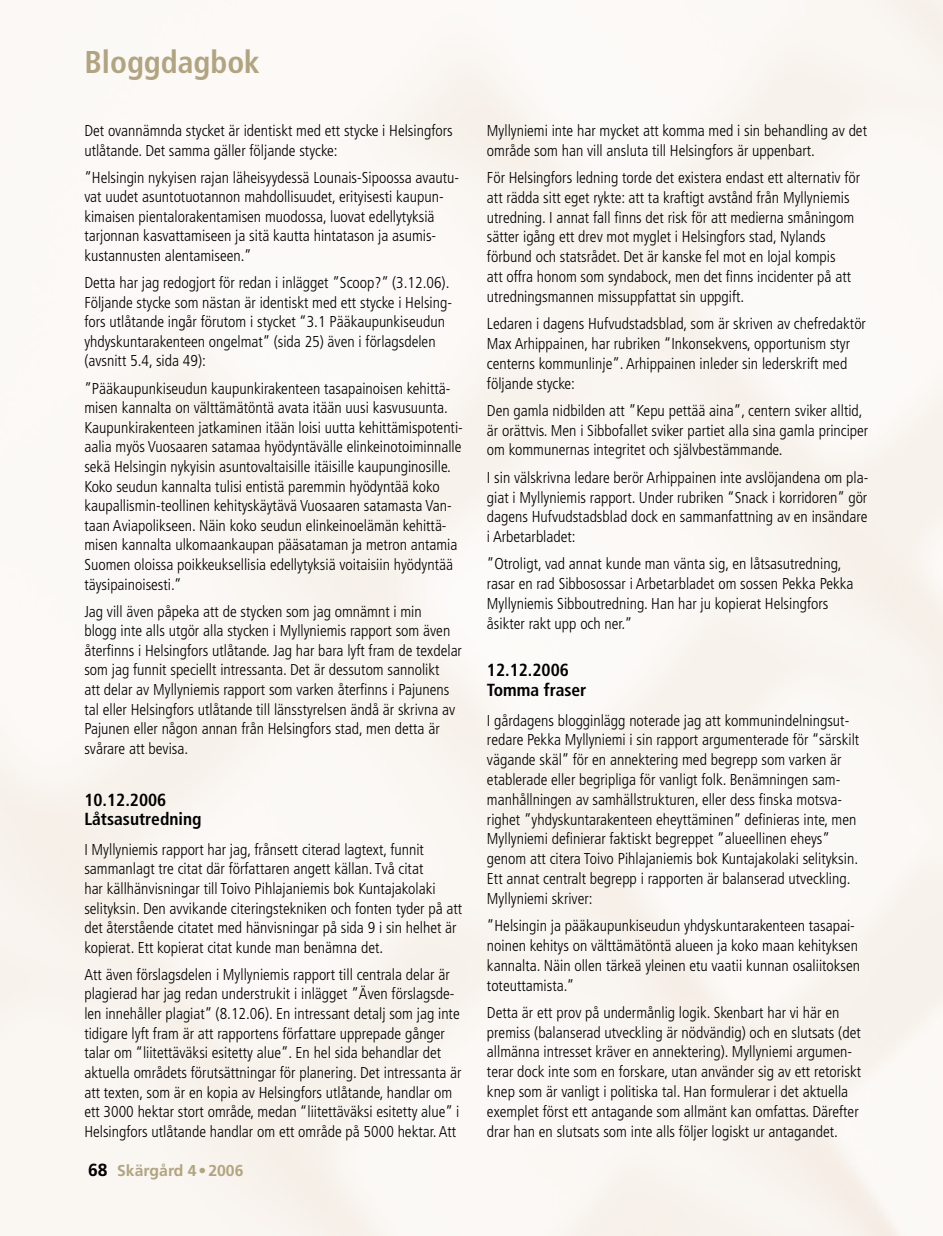
<style>
.page{position:relative;width:943px;height:1236px;background:#fff}
.page>*{position:absolute;margin:0;border:0;box-sizing:border-box;transform-origin:0 0}
.t1{font:700 condensed 31.5px "Frutiger";color:#b2a480}
.t2{font:700 condensed 17.5px/19.6px "Frutiger";color:#000}
.t3{font:300 condensed 15.75px/19.6px "Frutiger";color:#000}
.t4{font:700 15.75px "Frutiger";color:#b2a480}
.s1{font-size:17.5px;color:#000}
</style>
<div class="page">
<h1 class="t1" style="left:84px;top:44px;width:177px">Bloggdagbok</h1>
<p class="t3" style="left:84px;top:121px;width:370px">Det ovannämnda stycket är identiskt med ett stycke i Helsingfors utlåtande. Det samma gäller följande stycke:</p>
<p class="t3" style="left:84px;top:167px;width:376px">”Helsingin nykyisen rajan läheisyydessä Lounais-Sipoossa avautu&shy;vat uudet asuntotuotannon mahdollisuudet, erityisesti kaupun&shy;kimaisen pientalorakentamisen muodossa, luovat edellytyksiä tarjonnan kasvattamiseen ja sitä kautta hintatason ja asumis&shy;kustannusten alentamiseen.”</p>
<p class="t3" style="left:84px;top:273px;width:369px">Detta har jag redogjort för redan i inlägget ”Scoop?” (3.12.06).<br>Följande stycke som nästan är identiskt med ett stycke i Helsing&shy;fors utlåtande ingår förutom i stycket “3.1 Pääkaupunkiseudun yhdyskuntarakenteen ongelmat” (sida 25) även i förlagsdelen (avsnitt 5.4, sida 49):</p>
<p class="t3" style="left:84px;top:378px;width:380px">”Pääkaupunkiseudun kaupunkirakenteen tasapainoisen kehittä&shy;misen kannalta on välttämätöntä avata itään uusi kasvusuunta.<br>Kaupunkirakenteen jatkaminen itään loisi uutta kehittämispotenti&shy;aalia myös Vuosaaren satamaa hyödyntävälle elinkeinotoiminnalle sekä Helsingin nykyisin asuntovaltaisille itäisille kaupunginosille.<br>Koko seudun kannalta tulisi entistä paremmin hyödyntää koko kaupallismin-teollinen kehityskäytävä Vuosaaren satamasta Van&shy;taan Aviapolikseen. Näin koko seudun elinkeinoelämän kehittä&shy;misen kannalta ulkomaankaupan pääsataman ja metron antamia Suomen oloissa poikkeuksellisia edellytyksiä voitaisiin hyödyntää täysipainoisesti.”</p>
<p class="t3" style="left:84px;top:601px;width:379px">Jag vill även påpeka att de stycken som jag omnämnt i min<br>blogg inte alls utgör alla stycken i Myllyniemis rapport som även återfinns i Helsingfors utlåtande. Jag har bara lyft fram de texdelar som jag funnit speciellt intressanta. Det är dessutom sannolikt<br>att delar av Myllyniemis rapport som varken återfinns i Pajunens tal eller Helsingfors utlåtande till länsstyrelsen ändå är skrivna av Pajunen eller någon annan från Helsingfors stad, men detta är svårare att bevisa.</p>
<p class="t2" style="left:84px;top:789px;width:119px">10.12.2006<br>Låtsasutredning</p>
<p class="t3" style="left:84px;top:839px;width:379px">I Myllyniemis rapport har jag, frånsett citerad lagtext, funnit sammanlagt tre citat där författaren angett källan. Två citat<br>har källhänvisningar till Toivo Pihlajaniemis bok Kuntajakolaki selityksin. Den avvikande citeringstekniken och fonten tyder på att det återstående citatet med hänvisningar på sida 9 i sin helhet är kopierat. Ett kopierat citat kunde man benämna det.</p>
<p class="t3" style="left:84px;top:964px;width:379px">Att även förslagsdelen i Myllyniemis rapport till centrala delar är plagierad har jag redan understrukit i inlägget ”Även förslagsde&shy;len innehåller plagiat” (8.12.06). En intressant detalj som jag inte tidigare lyft fram är att rapportens författare upprepade gånger talar om “liitettäväksi esitetty alue”. En hel sida behandlar det aktuella områdets förutsättningar för planering. Det intressanta är att texten, som är en kopia av Helsingfors utlåtande, handlar om ett 3000 hektar stort område, medan “liitettäväksi esitetty alue” i Helsingfors utlåtande handlar om ett område på 5000 hektar. Att</p>
<p class="t4" style="left:88px;top:1161px;width:157px"><span class="s1">68</span> Skärgård 4 • 2006</p>
<p class="t3" style="left:487px;top:121px;width:381px">Myllyniemi inte har mycket att komma med i sin behandling av det område som han vill ansluta till Helsingfors är uppenbart.</p>
<p class="t3" style="left:487px;top:168px;width:375px">För Helsingfors ledning torde det existera endast ett alternativ för att rädda sitt eget rykte: att ta kraftigt avstånd från Myllyniemis utredning. I annat fall finns det risk för att medierna småningom sätter igång ett drev mot myglet i Helsingfors stad, Nylands förbund och statsrådet. Det är kanske fel mot en lojal kompis<br>att offra honom som syndabock, men det finns incidenter på att utredningsmannen missuppfattat sin uppgift.</p>
<p class="t3" style="left:487px;top:314px;width:380px">Ledaren i dagens Hufvudstadsblad, som är skriven av chefredaktör Max Arhippainen, har rubriken “Inkonsekvens, opportunism styr centerns kommunlinje”. Arhippainen inleder sin lederskrift med följande stycke:</p>
<p class="t3" style="left:487px;top:400px;width:383px">Den gamla nidbilden att ”Kepu pettää aina”, centern sviker alltid, är orättvis. Men i Sibbofallet sviker partiet alla sina gamla principer om kommunernas integritet och självbestämmande.</p>
<p class="t3" style="left:487px;top:467px;width:383px;text-align:justify">I sin välskrivna ledare berör Arhippainen inte avslöjandena om pla&shy;giat i Myllyniemis rapport. Under rubriken “Snack i korridoren” gör dagens Hufvudstadsblad dock en sammanfattning av en insändare i Arbetarbladet:</p>
<p class="t3" style="left:487px;top:554px;width:368px">”Otroligt, vad annat kunde man vänta sig, en låtsasutredning, rasar en rad Sibbosossar i Arbetarbladet om sossen Pekka Pekka Myllyniemis Sibboutredning. Han har ju kopierat Helsingfors åsikter rakt upp och ner.”</p>
<p class="t2" style="left:487px;top:660px;width:101px">12.12.2006<br>Tomma fraser</p>
<p class="t3" style="left:487px;top:710px;width:374px">I gårdagens blogginlägg noterade jag att kommunindelningsut&shy;redare Pekka Myllyniemi i sin rapport argumenterade för “särskilt vägande skäl” för en annektering med begrepp som varken är etablerade eller begripliga för vanligt folk. Benämningen sam&shy;manhållningen av samhällstrukturen, eller dess finska motsva&shy;righet ”yhdyskuntarakenteen eheyttäminen” definieras inte, men Myllyniemi definierar faktiskt begreppet ”alueellinen eheys” genom att citera Toivo Pihlajaniemis bok Kuntajakolaki selityksin.<br>Ett annat centralt begrepp i rapporten är balanserad utveckling.<br>Myllyniemi skriver:</p>
<p class="t3" style="left:487px;top:915px;width:375px">”Helsingin ja pääkaupunkiseudun yhdyskuntarakenteen tasapai&shy;noinen kehitys on välttämätöntä alueen ja koko maan kehityksen kannalta. Näin ollen tärkeä yleinen etu vaatii kunnan osaliitoksen toteuttamista.”</p>
<p class="t3" style="left:487px;top:1002px;width:375px">Detta är ett prov på undermånlig logik. Skenbart har vi här en premiss (balanserad utveckling är nödvändig) och en slutsats (det allmänna intresset kräver en annektering). Myllyniemi argumen&shy;terar dock inte som en forskare, utan använder sig av ett retoriskt knep som är vanligt i politiska tal. Han formulerar i det aktuella exemplet först ett antagande som allmänt kan omfattas. Därefter drar han en slutsats som inte alls följer logiskt ur antagandet.</p>
</div>
